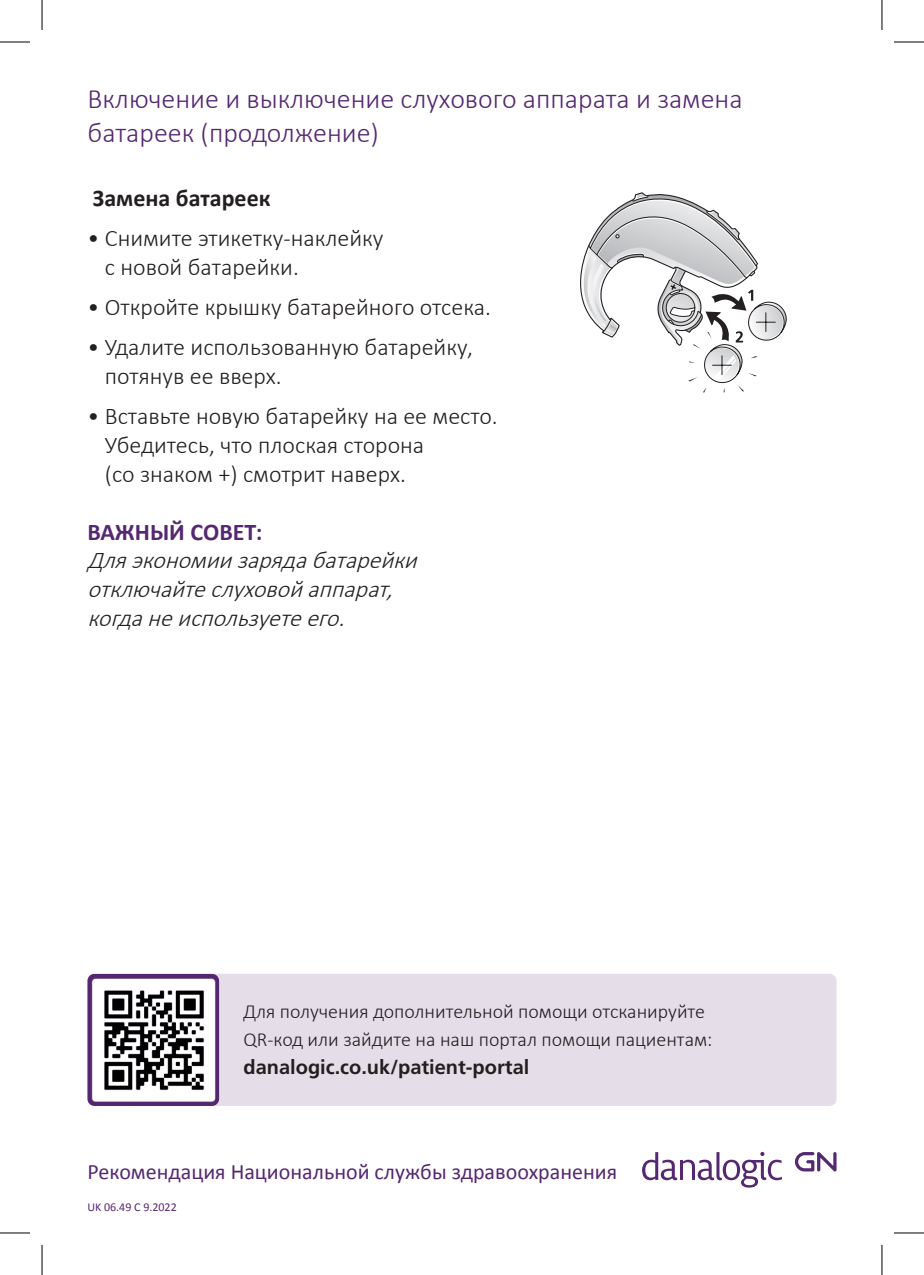
<style>
.page{position:relative;width:924px;height:1275px;background:#fff}
.page>*{position:absolute;margin:0;border:0;box-sizing:border-box;transform-origin:0 0}
.t1{font:300 28px/33.6px "Calibri";color:#552872}
.t2{font:300 24px/28.8px "Calibri";color:#231f20}
.t3{font:italic 300 24px/28.8px "Calibri";color:#231f20}
.t4{font:700 24px "Calibri";color:#231f20}
.t5{font:22px "Calibri";color:#552872}
.t6{font:300 20px/28px "Calibri";color:#231f20}
.t7{font:12px "Calibri";color:#552872}
.s1{font-weight:700;font-style:normal;color:#552872}
.s2{font-family:"Frutiger";font-weight:700}
</style>
<div class="page">
<svg style="left:580px;top:192px;width:207px;height:201px"></svg>
<svg style="left:795px;top:1152px;width:41px;height:19px"></svg>
<svg style="left:642px;top:1151px;width:139px;height:36px"></svg>
<div style="left:87px;top:973px;width:749px;height:133px;background:#e5dee9;border-radius:7px"></div>
<img style="left:87px;top:973px;width:132px;height:133px">
<hr style="left:0;top:42px;width:30px;height:1px;background:#000">
<hr style="left:893px;top:42px;width:30px;height:1px;background:#000">
<hr style="left:0;top:1232px;width:30px;height:1px;background:#000">
<hr style="left:893px;top:1232px;width:30px;height:1px;background:#000">
<hr style="left:42px;top:0;width:1px;height:30px;background:#000">
<hr style="left:42px;top:1245px;width:1px;height:30px;background:#000">
<hr style="left:881px;top:0;width:1px;height:30px;background:#000">
<hr style="left:881px;top:1245px;width:1px;height:30px;background:#000">
<p class="t1" style="left:87px;top:81px;width:656px">Включение и выключение слухового аппарата и замена батареек (продолжение)</p>
<p class="t4" style="left:93px;top:183px;width:179px">Замена батареек</p>
<p class="t2" style="left:105px;top:223px;width:280px;text-indent:-17px">• Снимите этикетку-наклейку с новой батарейки.</p>
<p class="t2" style="left:87px;top:292px;width:405px">• Откройте крышку батарейного отсека.</p>
<p class="t2" style="left:105px;top:332px;width:369px;text-indent:-17px">• Удалите использованную батарейку, потянув ее вверх.</p>
<p class="t2" style="left:105px;top:401px;width:394px;text-indent:-17px">• Вставьте новую батарейку на ее место.<br>Убедитесь, что плоская сторона<br>(со знаком +) смотрит наверх.</p>
<p class="t3" style="left:87px;top:516px;width:338px"><span class="s1">ВАЖНЫЙ СОВЕТ:<br></span>Дляэкономиизарядабатарейки отключайтеслуховойаппарат, когданеиспользуетеего.</p>
<p class="t6" style="left:243px;top:996px;width:470px">Для получения дополнительной помощи отсканируйте<br>QR-код или зайдите на наш портал помощи пациентам: <span class="s2">danalogic.co.uk/patient-portal</span></p>
<p class="t5" style="left:87px;top:1157px;width:531px">Рекомендация Национальной службы здравоохранения</p>
<p class="t7" style="left:87px;top:1199px;width:91px">UK 06.49 C 9.2022</p>
</div>
